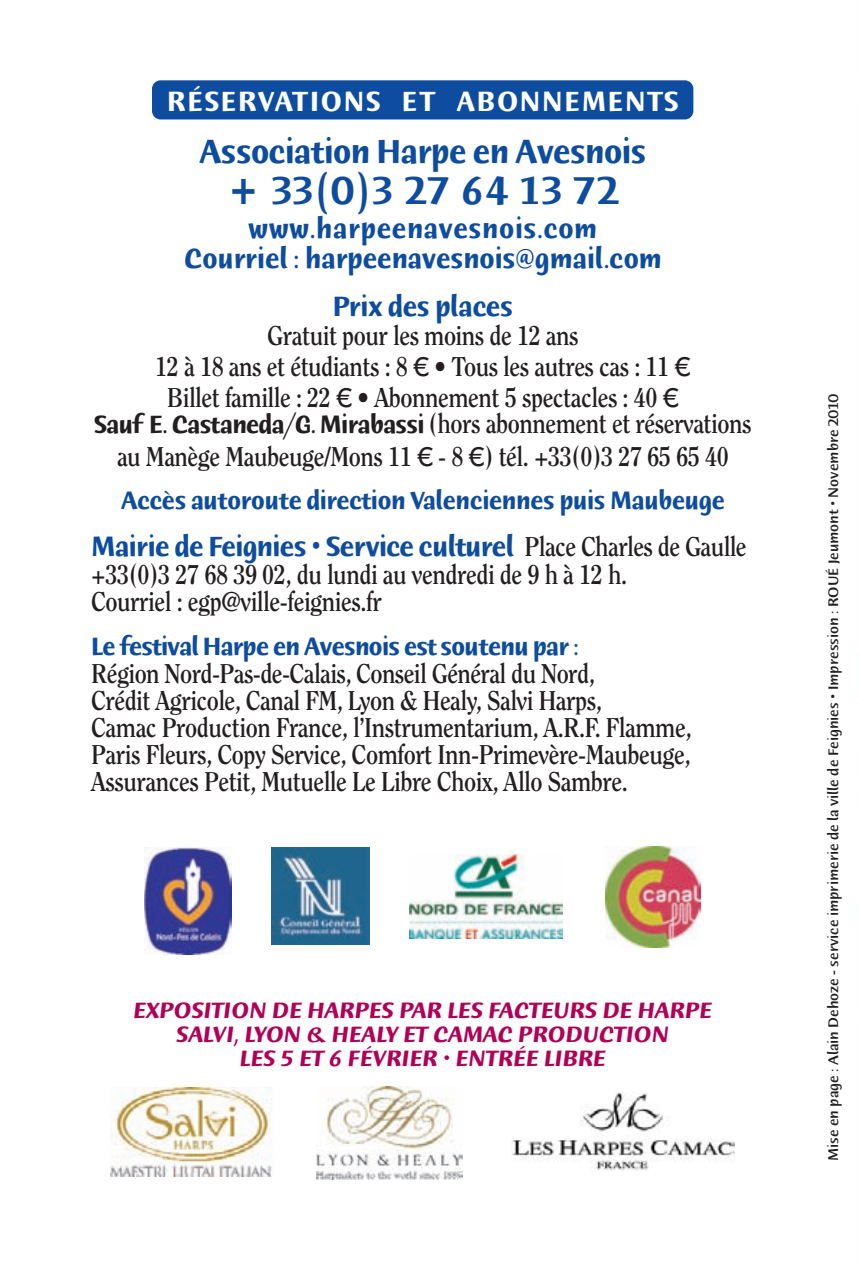
<style>
.page{position:relative;width:859px;height:1263px;background:#fff}
.page>*{position:absolute;margin:0;border:0;box-sizing:border-box;transform-origin:0 0}
.t1{font:700 42px "Humana Sans ITC";letter-spacing:.09em;color:#0d4c9f;scale:.9 1}
.t2{font:700 36px "Humana Sans ITC";letter-spacing:-.015em;color:#0d4c9f;scale:.9 1}
.t3{font:700 30px/30.6px "Humana Sans ITC";color:#0d4c9f;text-align:center;scale:.9 1}
.t4{font:700 30px "Humana Sans ITC";letter-spacing:-.02em;color:#0d4c9f;scale:.9 1}
.t5{font:700 30px "Humana Sans ITC";letter-spacing:.065em;color:#fff;scale:.9 1}
.t6{font:700 27px/27px "Clearface";letter-spacing:-.02em;color:#231f20;text-align:center;scale:.9 1}
.t7{font:700 27px "Humana Sans ITC";letter-spacing:-.015em;color:#0d4c9f;scale:.9 1}
.t8{font:italic 700 24px/24px "Humana Sans ITC";color:#b10157;text-align:center}
.t9{font:500 15px "Humana Sans ITC";color:#231f20}
.s1{font-family:"LT Euro Money";font-weight:400}
.s2{font-family:"Humana Sans ITC"}
.s3{font-family:"Clearface";font-size:27px;color:#231f20}
</style>
<div class="page">
<img style="left:144px;top:847px;width:88px;height:107px">
<img style="left:512px;top:1092px;width:223px;height:78px">
<img style="left:111px;top:1087px;width:161px;height:89px">
<img style="left:316px;top:1086px;width:146px;height:93px">
<div style="left:152px;top:80px;width:541px;height:39px;background:#0d4c9f;border-radius:9px"></div>
<img style="left:605px;top:847px;width:95px;height:100px">
<img style="left:272px;top:847px;width:97px;height:98px">
<img style="left:409px;top:854px;width:153px;height:84px">
<p class="t5" style="left:167px;top:87px;width:570px">RÉSERVATIONS ET ABONNEMENTS</p>
<h2 class="t2" style="left:199px;top:135px;width:498px">Association Harpe en Avesnois</h2>
<h1 class="t1" style="left:228px;top:171px;width:435px">+ 33(0)3 27 64 13 72</h1>
<p class="t3" style="left:184px;top:214px;width:532px">www.harpeenavesnois.com<br>Courriel : harpeenavesnois@gmail.com</p>
<p class="t3" style="left:333px;top:292px;width:202px">Prix des places</p>
<p class="t6" style="left:155px;top:321px;width:596px;line-height:31.2px">Gratuit pour les moins de 12 ans<br>12 à 18 ans et étudiants : 8 <span class="s1">d</span> • Tous les autres cas : 11 <span class="s1">d<br></span>Billet famille : 22 <span class="s1">d</span> • Abonnement 5 spectacles : 40 <span class="s1">d</span></p>
<p class="t6" style="left:94px;top:410px;width:732px;line-height:32.4px"><span class="s2">Sauf E. Castaneda/G. Mirabassi</span> (hors abonnement et réservations au Manège Maubeuge/Mons 11 <span class="s1">d</span> - 8 <span class="s1">d</span>) tél. +33(0)3 27 65 65 40</p>
<p class="t7" style="left:121px;top:488px;width:672px">Accès autoroute direction Valenciennes puis Maubeuge</p>
<p class="t4" style="left:91px;top:532px;width:730px">Mairie de Feignies • Service culturel <span class="s3">Place Charles de Gaulle</span></p>
<p class="t6" style="left:91px;top:563px;width:597px;text-align:left">+33(0)3 27 68 39 02, du lundi au vendredi de 9 h à 12 h.<br>Courriel : egp@ville-feignies.fr</p>
<p class="t7" style="left:91px;top:634px;width:543px">Le festival Harpe en Avesnois est soutenu par :</p>
<p class="t6" style="left:91px;top:662px;width:668px;text-align:left">Région Nord-Pas-de-Calais, Conseil Général du Nord,<br>Crédit Agricole, Canal FM, Lyon &amp; Healy, Salvi Harps,<br>Camac Production France, l’Instrumentarium, A.R.F. Flamme, Paris Fleurs, Copy Service, Comfort Inn-Primevère-Maubeuge, Assurances Petit, Mutuelle Le Libre Choix, Allo Sambre.</p>
<p class="t8" style="left:134px;top:1000px;width:580px">EXPOSITION DE HARPES PAR LES FACTEURS DE HARPE<br>SALVI, LYON &amp; HEALY ET CAMAC PRODUCTION<br>LES 5 ET 6 FÉVRIER • ENTRÉE LIBRE</p>
<p class="t9" style="left:826px;top:1161px;width:770px;rotate:-90deg">Mise en page : Alain Dehoze - service imprimerie de la ville de Feignies • Impression : ROUÉ Jeumont • Novembre 2010</p>
</div>
